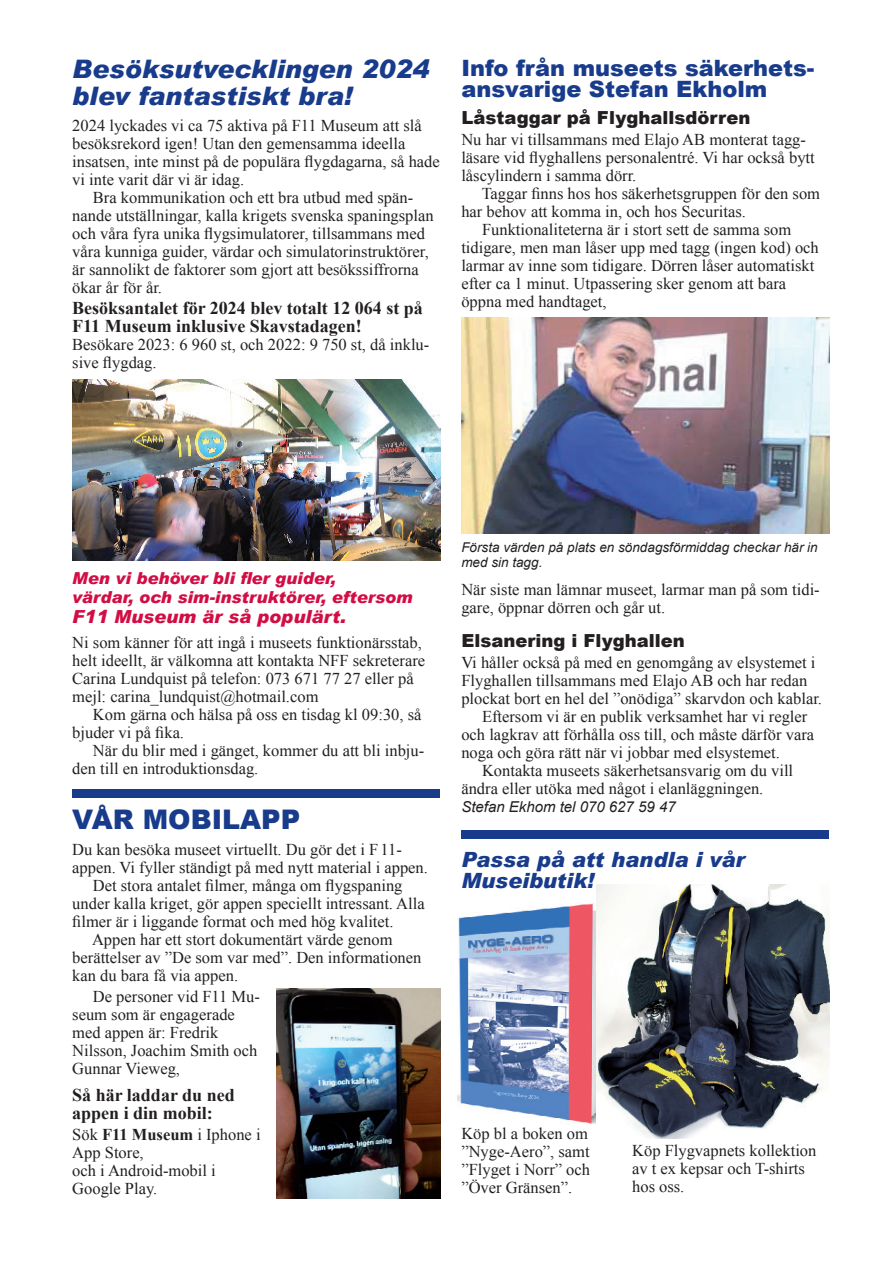
<style>
.page{position:relative;width:893px;height:1263px;background:#fff}
.page>*{position:absolute;margin:0;border:0;box-sizing:border-box;transform-origin:0 0}
.t1{font:900 27px "Arial";color:#183b8c}
.t2{font:italic 900 25.5px/27px "Arial";color:#183b8c}
.t3{font:900 22.5px/21px "Arial";color:#183b8c}
.t4{font:italic 900 21px/21px "Arial";color:#183b8c}
.t5{font:700 18px/18px "Times New Roman";color:#231f20}
.t6{font:900 18px "Arial";color:#231f20}
.t7{font:italic 900 18px "Arial";color:#d20d44}
.t8{font:16.5px/18px "Times New Roman";color:#231f20}
.t9{font:italic 900 16.5px/19.5px "Arial";color:#d20d44}
.t10{font:italic 15px "Arial";color:#231f20}
.t11{font:italic 13.5px/15px "Arial";color:#231f20}
.s1{font-weight:700}
</style>
<div class="page">
<img style="left:72px;top:379px;width:368px;height:181px">
<img style="left:276px;top:989px;width:164px;height:209px">
<div style="left:72px;top:789px;width:368px;height:8px;background:#183b8c"></div>
<div style="left:461px;top:831px;width:368px;height:8px;background:#183b8c"></div>
<img style="left:458px;top:904px;width:138px;height:220px">
<img style="left:596px;top:884px;width:233px;height:254px">
<img style="left:461px;top:318px;width:368px;height:216px">
<h2 class="t2" style="left:72px;top:55px;width:358px">Besöksutvecklingen 2024 blev fantastiskt bra!</h2>
<p class="t8" style="left:72px;top:116px;width:351px">2024 lyckades vi ca 75 aktiva på F11 Museum att slå</p>
<p class="t8" style="left:72px;top:134px;width:335px">besöksrekord igen! Utan den gemensamma ideella</p>
<p class="t8" style="left:72px;top:152px;width:369px">insatsen, inte minst på de populära flygdagarna, så hade</p>
<p class="t8" style="left:72px;top:170px;width:173px">vi inte varit där vi är idag.</p>
<p class="t8" style="left:93px;top:188px;width:322px">Bra kommunikation och ett bra utbud med spän-</p>
<p class="t8" style="left:72px;top:206px;width:363px">nande utställningar, kalla krigets svenska spaningsplan</p>
<p class="t8" style="left:72px;top:224px;width:354px">och våra fyra unika flygsimulatorer, tillsammans med</p>
<p class="t8" style="left:72px;top:242px;width:358px">våra kunniga guider, värdar och simulatorinstruktörer,</p>
<p class="t8" style="left:72px;top:260px;width:348px">är sannolikt de faktorer som gjort att besökssiffrorna</p>
<p class="t8" style="left:72px;top:278px;width:91px">ökar år för år.</p>
<p class="t5" style="left:72px;top:298px;width:352px">Besöksantalet för 2024 blev totalt 12 064 st på<br>F11 Museum inklusive Skavstadagen!</p>
<p class="t8" style="left:72px;top:335px;width:359px">Besökare 2023: 6 960 st, och 2022: 9 750 st, då inklu&shy;sive flygdag.</p>
<h3 class="t3" style="left:461px;top:56px;width:355px">Info från museets säkerhets&shy;ansvarige Stefan Ekholm</h3>
<p class="t6" style="left:461px;top:104px;width:290px">Låstaggar på Flyghallsdörren</p>
<p class="t8" style="left:461px;top:130px;width:355px">Nu har vi tillsammans med Elajo AB monterat tagg&shy;läsare vid flyghallens personalentré. Vi har också bytt låscylindern i samma dörr.</p>
<p class="t8" style="left:482px;top:184px;width:340px">Taggar finns hos hos säkerhetsgruppen för den som</p>
<p class="t8" style="left:461px;top:202px;width:286px">har behov att komma in, och hos Securitas.</p>
<p class="t8" style="left:482px;top:220px;width:311px">Funktionaliteterna är i stort sett de samma som</p>
<p class="t8" style="left:461px;top:238px;width:359px">tidigare, men man låser upp med tagg (ingen kod) och</p>
<p class="t8" style="left:461px;top:256px;width:354px">larmar av inne som tidigare. Dörren låser automatiskt</p>
<p class="t8" style="left:461px;top:274px;width:326px">efter ca 1 minut. Utpassering sker genom att bara</p>
<p class="t8" style="left:461px;top:292px;width:147px">öppna med handtaget,</p>
<p class="t9" style="left:72px;top:568px;width:342px">Men vi behöver bli fler guider,<br>värdar, och sim-instruktörer, eftersom</p>
<p class="t7" style="left:72px;top:605px;width:275px">F11 Museum är så populärt.</p>
<p class="t8" style="left:72px;top:634px;width:354px">Ni som känner för att ingå i museets funktionärsstab, helt ideellt, är välkomna att kontakta NFF sekreterare Carina Lundquist på telefon: 073 671 77 27 eller på mejl: carina_lundquist@hotmail.com</p>
<p class="t8" style="left:72px;top:706px;width:351px;text-indent:21px">Kom gärna och hälsa på oss en tisdag kl 09:30, så bjuder vi på fika.</p>
<p class="t8" style="left:72px;top:742px;width:353px;text-indent:21px">När du blir med i gänget, kommer du att bli inbju&shy;den till en introduktionsdag.</p>
<h1 class="t1" style="left:72px;top:799px;width:229px">VÅR MOBILAPP</h1>
<p class="t8" style="left:72px;top:840px;width:331px">Du kan besöka museet virtuellt. Du gör det i F11-</p>
<p class="t8" style="left:72px;top:858px;width:357px">appen. Vi fyller ständigt på med nytt material i appen.</p>
<p class="t8" style="left:93px;top:876px;width:311px">Det stora antalet filmer, många om flygspaning</p>
<p class="t8" style="left:72px;top:894px;width:354px">under kalla kriget, gör appen speciellt intressant. Alla</p>
<p class="t8" style="left:72px;top:912px;width:323px">filmer är i liggande format och med hög kvalitet.</p>
<p class="t8" style="left:92px;top:930px;width:302px">Appen har ett stort dokumentärt värde genom</p>
<p class="t8" style="left:72px;top:948px;width:351px">berättelser av ”De som var med”. Den informationen</p>
<p class="t8" style="left:72px;top:966px;width:167px">kan du bara få via appen.</p>
<p class="t8" style="left:72px;top:987px;width:189px;text-indent:21px">De personer vid F11 Mu&shy;seum som är engagerade med appen är: Fredrik<br>Nilsson, Joachim Smith och<br>Gunnar Vieweg,</p>
<p class="t5" style="left:72px;top:1085px;width:164px">Så här laddar du ned appen i din mobil:</p>
<p class="t8" style="left:72px;top:1125px;width:190px">Sök <span class="s1">F11 Museum</span> i Iphone i<br>App Store,<br>och i Android-mobil i<br>Google Play.</p>
<p class="t11" style="left:461px;top:540px;width:358px">Första värden på plats en söndagsförmiddag checkar här in med sin tagg.</p>
<p class="t8" style="left:461px;top:580px;width:360px">När siste man lämnar museet, larmar man på som tidi&shy;gare, öppnar dörren och går ut.</p>
<p class="t6" style="left:461px;top:627px;width:225px">Elsanering i Flyghallen</p>
<p class="t8" style="left:461px;top:653px;width:356px">Vi håller också på med en genomgång av elsystemet i</p>
<p class="t8" style="left:461px;top:671px;width:347px">Flyghallen tillsammans med Elajo AB och har redan</p>
<p class="t8" style="left:461px;top:689px;width:362px">plockat bort en hel del ”onödiga” skarvdon och kablar.</p>
<p class="t8" style="left:482px;top:707px;width:327px">Eftersom vi är en publik verksamhet har vi regler</p>
<p class="t8" style="left:461px;top:725px;width:354px">och lagkrav att förhålla oss till, och måste därför vara</p>
<p class="t8" style="left:461px;top:743px;width:320px">noga och göra rätt när vi jobbar med elsystemet.</p>
<p class="t8" style="left:482px;top:761px;width:313px">Kontakta museets säkerhetsansvarig om du vill</p>
<p class="t8" style="left:461px;top:779px;width:303px">ändra eller utöka med något i elanläggningen.</p>
<p class="t10" style="left:461px;top:797px;width:216px">Stefan Ekhom tel 070 627 59 47</p>
<p class="t4" style="left:461px;top:848px;width:285px">Passa på att handla i vår<br>Museibutik!</p>
<p class="t8" style="left:461px;top:1124px;width:130px">Köp bl a boken om ”Nyge-Aero”, samt ”Flyget i Norr” och ”Över Gränsen”.</p>
<p class="t8" style="left:632px;top:1141px;width:186px">Köp Flygvapnets kollektion av t ex kepsar och T-shirts hos oss.</p>
</div>
